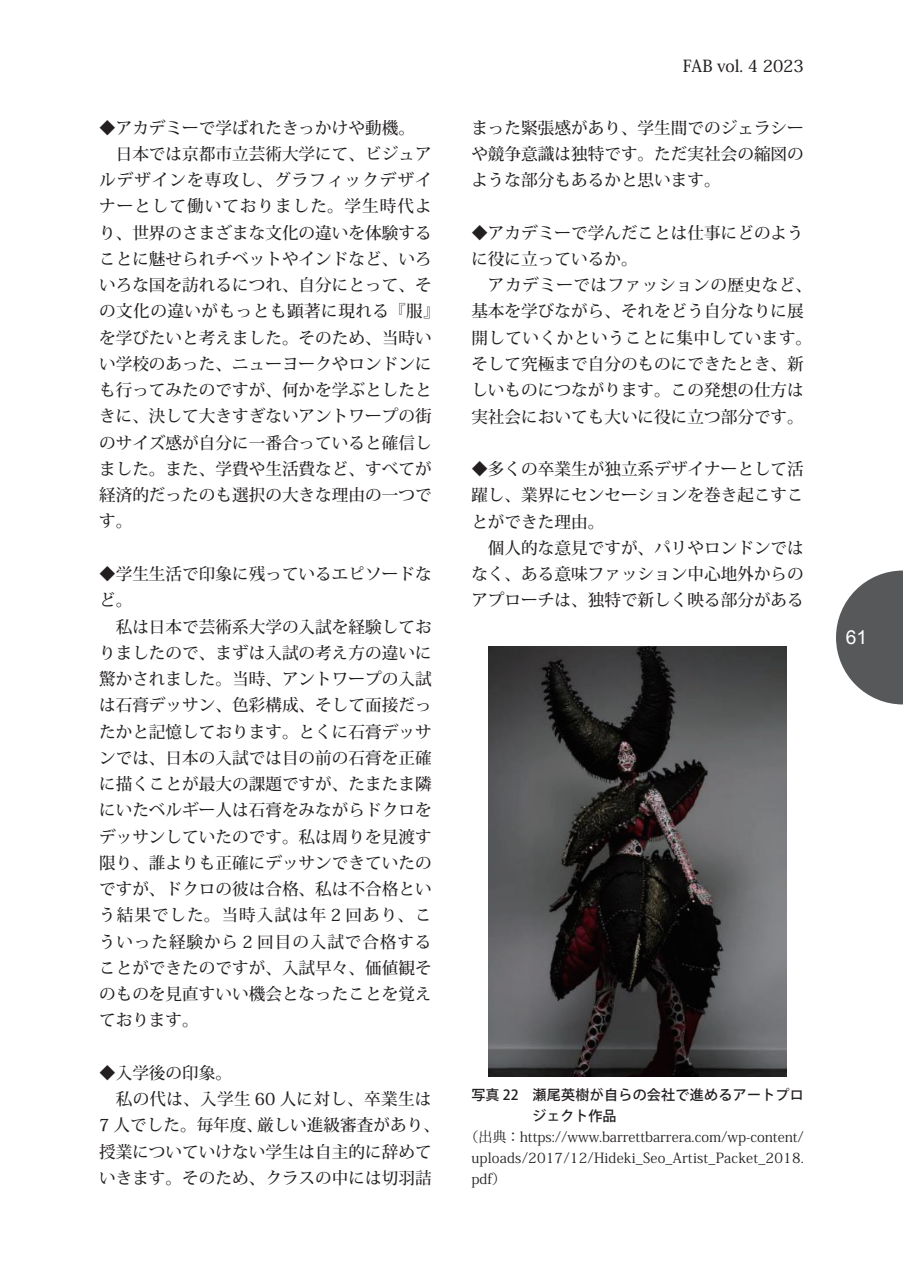
<style>
.page{position:relative;width:903px;height:1275px;background:#fff}
.page>*{position:absolute;margin:0;border:0;box-sizing:border-box;transform-origin:0 0}
.t1{font:19.25px "Arial";color:#fff}
.t2{font:500 16.62px/26.2px "Koz Min Pr 6 N";color:#231f20;text-align:justify}
.t3{font:500 16.62px "Koz Min Pr 6 N";letter-spacing:.06em;color:#231f20}
.t4{font:500 16.62px "Koz Min Pr 6 N";letter-spacing:.03em;color:#231f20}
.t5{font:500 16.62px "Koz Min Pr 6 N";letter-spacing:.02em;color:#231f20}
.t6{font:14px/21px "Koz Min Pr 6 N";letter-spacing:.015em;color:#231f20;text-align:justify}
.t7{font:500 14px/21px "Koz Go Pr 6 N";letter-spacing:.02em;color:#231f20}
</style>
<div class="page">
<svg style="left:836px;top:570px;width:67px;height:134px"></svg>
<img style="left:489px;top:646px;width:297px;height:430px">
<p class="t2" style="left:99px;top:115px;width:317px">◆アカデミーで学ばれたきっかけや動機。</p>
<p class="t2" style="left:116px;top:141px;width:317px">日本では京都市立芸術大学にて、ビジュア</p>
<p class="t3" style="left:99px;top:171px;width:334px">ルデザインを専攻し、グラフィックデザイ</p>
<p class="t3" style="left:99px;top:197px;width:334px">ナーとして働いておりました。学生時代よ</p>
<p class="t2" style="left:99px;top:220px;width:334px">り、世界のさまざまな文化の違いを体験する</p>
<p class="t2" style="left:99px;top:246px;width:334px">ことに魅せられチベットやインドなど、いろ</p>
<p class="t2" style="left:99px;top:272px;width:334px">いろな国を訪れるにつれ、自分にとって、そ</p>
<p class="t4" style="left:99px;top:302px;width:342px">の文化の違いがもっとも顕著に現れる『服』</p>
<p class="t2" style="left:99px;top:325px;width:334px">を学びたいと考えました。そのため、当時い</p>
<p class="t2" style="left:99px;top:351px;width:334px">い学校のあった、ニューヨークやロンドンに</p>
<p class="t2" style="left:99px;top:377px;width:334px">も行ってみたのですが、何かを学ぶとしたと</p>
<p class="t2" style="left:99px;top:404px;width:334px">きに、決して大きすぎないアントワープの街</p>
<p class="t2" style="left:99px;top:430px;width:334px">のサイズ感が自分に一番合っていると確信し</p>
<p class="t2" style="left:99px;top:456px;width:334px">ました。また、学費や生活費など、すべてが</p>
<p class="t2" style="left:99px;top:482px;width:334px">経済的だったのも選択の大きな理由の一つで</p>
<p class="t2" style="left:99px;top:509px;width:35px">す。</p>
<p class="t2" style="left:99px;top:561px;width:334px">◆学生生活で印象に残っているエピソードなど。</p>
<p class="t2" style="left:99px;top:614px;width:334px;text-indent:17px">私は日本で芸術系大学の入試を経験しておりましたので、まずは入試の考え方の違いに驚かされました。当時、アントワープの入試は石膏デッサン、色彩構成、そして面接だったかと記憶しております。とくに石膏デッサンでは、日本の入試では目の前の石膏を正確に描くことが最大の課題ですが、たまたま隣にいたベルギー人は石膏をみながらドクロをデッサンしていたのです。私は周りを見渡す限り、誰よりも正確にデッサンできていたのですが、ドクロの彼は合格、私は不合格という結果でした。当時入試は年 2 回あり、こういった経験から 2 回目の入試で合格することができたのですが、入試早々、価値観そのものを見直すいい機会となったことを覚えております。</p>
<p class="t2" style="left:99px;top:1060px;width:134px">◆入学後の印象。</p>
<p class="t5" style="left:116px;top:1089px;width:317px">私の代は、入学生 60 人に対し、卒業生は</p>
<p class="t2" style="left:99px;top:1112px;width:342px">7 人でした。毎年度、厳しい進級審査があり、</p>
<p class="t2" style="left:99px;top:1139px;width:334px">授業についていけない学生は自主的に辞めて</p>
<p class="t2" style="left:99px;top:1165px;width:334px">いきます。そのため、クラスの中には切羽詰</p>
<p class="t2" style="left:683px;top:54px;width:122px">FAB vol. 4 2023</p>
<p class="t2" style="left:471px;top:115px;width:334px">まった緊張感があり、学生間でのジェラシーや競争意識は独特です。ただ実社会の縮図のような部分もあるかと思います。</p>
<p class="t2" style="left:471px;top:220px;width:334px">◆アカデミーで学んだことは仕事にどのように役に立っているか。</p>
<p class="t2" style="left:471px;top:272px;width:342px;text-align:left;text-indent:17px">アカデミーではファッションの歴史など、基本を学びながら、それをどう自分なりに展開していくかということに集中しています。そして究極まで自分のものにできたとき、新しいものにつながります。この発想の仕方は実社会においても大いに役に立つ部分です。</p>
<p class="t2" style="left:471px;top:456px;width:334px">◆多くの卒業生が独立系デザイナーとして活躍し、業界にセンセーションを巻き起こすことができた理由。</p>
<p class="t2" style="left:471px;top:535px;width:334px;text-indent:17px">個人的な意見ですが、パリやロンドンではなく、ある意味ファッション中心地外からのアプローチは、独特で新しく映る部分がある</p>
<p class="t7" style="left:532px;top:1084px;width:273px;text-indent:-61px">写真 22　瀬尾英樹が自らの会社で進めるアートプロジェクト作品</p>
<p class="t6" style="left:471px;top:1126px;width:334px;text-indent:-7px">（出典：https://www.barrettbarrera.com/wp-content/ uploads/2017/12/Hideki_Seo_Artist_Packet_2018. pdf）</p>
<p class="t1" style="left:846px;top:625px;width:23px">61</p>
</div>
